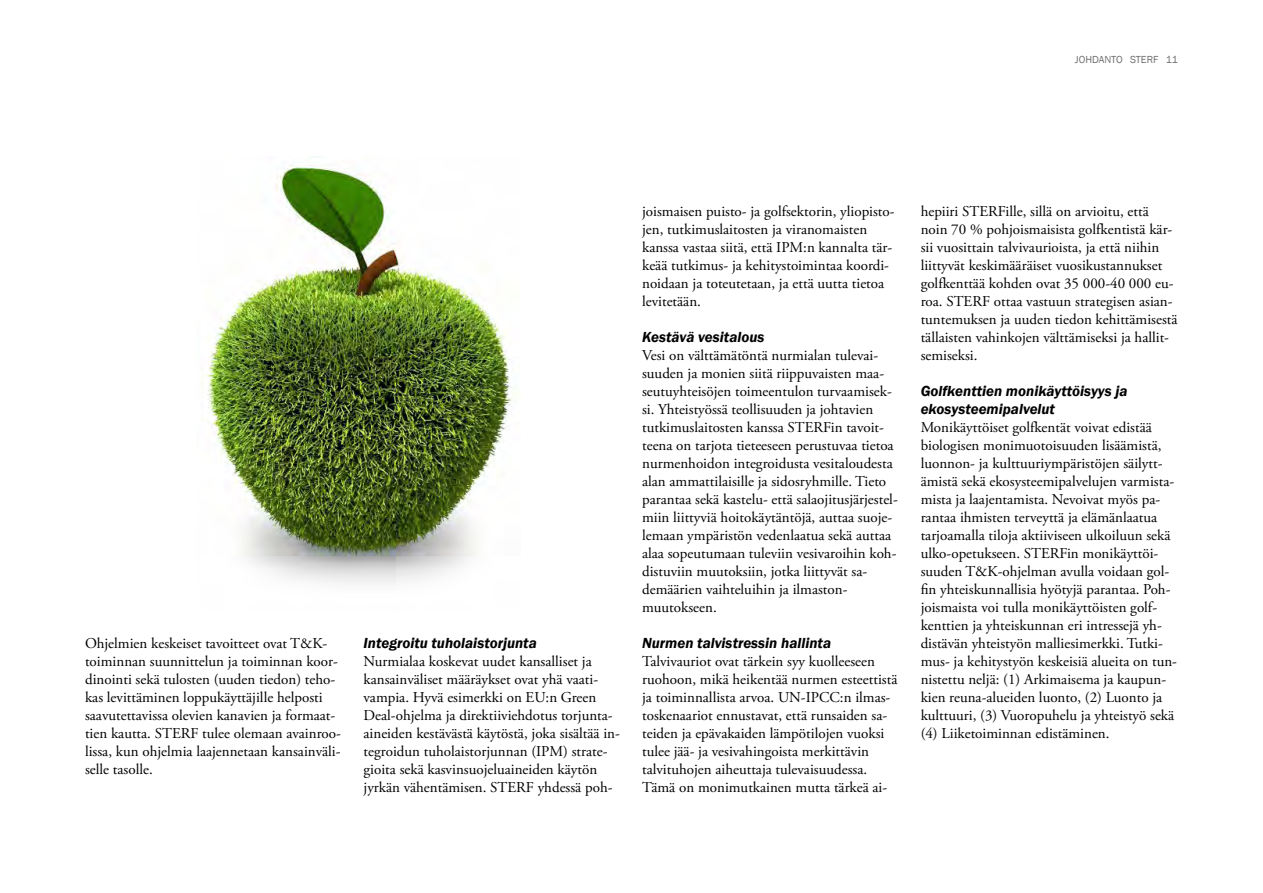
<style>
.page{position:relative;width:1263px;height:893px;background:#fff}
.page>*{position:absolute;margin:0;border:0;box-sizing:border-box;transform-origin:0 0}
.t1{font:15px/18px "Adobe Garamond Pro";color:#000}
.t2{font:italic 600 15px/18px "Franklin Gothic";color:#000}
.t3{font:10.5px "Franklin Gothic";color:#706f6f}
</style>
<div class="page">
<img style="left:201px;top:165px;width:317px;height:419px">
<p class="t3" style="left:1075px;top:55px;width:105px">JOHDANTO STERF 11</p>
<p class="t1" style="left:85px;top:636px;width:257px">Ohjelmien keskeiset tavoitteet ovat T&amp;K&shy;toiminnan suunnittelun ja toiminnan koor&shy;dinointi sekä tulosten (uuden tiedon) teho&shy;kas levittäminen loppukäyttäjille helposti saavutettavissa olevien kanavien ja formaat&shy;tien kautta. STERF tulee olemaan avainroo&shy;lissa, kun ohjelmia laajennetaan kansainväli&shy;selle tasolle.</p>
<p class="t2" style="left:364px;top:635px;width:175px">Integroitu tuholaistorjunta</p>
<p class="t1" style="left:364px;top:654px;width:258px">Nurmialaa koskevat uudet kansalliset ja kansainväliset määräykset ovat yhä vaati&shy;vampia. Hyvä esimerkki on EU:n Green Deal-ohjelma ja direktiiviehdotus torjunta&shy;aineiden kestävästä käytöstä, joka sisältää in&shy;tegroidun tuholaistorjunnan (IPM) strate&shy;gioita sekä kasvinsuojeluaineiden käytön jyrkän vähentämisen. STERF yhdessä poh-</p>
<p class="t1" style="left:642px;top:204px;width:254px">joismaisen puisto- ja golfsektorin, yliopisto&shy;jen, tutkimuslaitosten ja viranomaisten kanssa vastaa siitä, että IPM:n kannalta tär&shy;keää tutkimus- ja kehitystoimintaa koordi&shy;noidaan ja toteutetaan, ja että uutta tietoa levitetään.</p>
<p class="t2" style="left:642px;top:329px;width:124px">Kestävä vesitalous</p>
<p class="t1" style="left:642px;top:348px;width:257px">Vesi on välttämätöntä nurmialan tulevai&shy;suuden ja monien siitä riippuvaisten maa&shy;seutuyhteisöjen toimeentulon turvaamisek&shy;si. Yhteistyössä teollisuuden ja johtavien tutkimuslaitosten kanssa STERFin tavoit&shy;teena on tarjota tieteeseen perustuvaa tietoa nurmenhoidon integroidusta vesitaloudesta alan ammattilaisille ja sidosryhmille. Tieto parantaa sekä kastelu- että salaojitusjärjestel&shy;miin liittyviä hoitokäytäntöjä, auttaa suoje&shy;lemaan ympäristön vedenlaatua sekä auttaa alaa sopeutumaan tuleviin vesivaroihin koh&shy;distuviin muutoksiin, jotka liittyvät sa&shy;demäärien vaihteluihin ja ilmaston&shy;muutokseen.</p>
<p class="t2" style="left:642px;top:635px;width:190px">Nurmen talvistressin hallinta</p>
<p class="t1" style="left:642px;top:654px;width:257px">Talvivauriot ovat tärkein syy kuolleeseen ruohoon, mikä heikentää nurmen esteettistä ja toiminnallista arvoa. UN-IPCC:n ilmas&shy;toskenaariot ennustavat, että runsaiden sa&shy;teiden ja epävakaiden lämpötilojen vuoksi tulee jää- ja vesivahingoista merkittävin talvituhojen aiheuttaja tulevaisuudessa.<br>Tämä on monimutkainen mutta tärkeä ai-</p>
<p class="t1" style="left:921px;top:204px;width:258px">hepiiri STERFille, sillä on arvioitu, että noin 70 % pohjoismaisista golfkentistä kär&shy;sii vuosittain talvivaurioista, ja että niihin liittyvät keskimääräiset vuosikustannukset golfkenttää kohden ovat 35 000-40 000 eu&shy;roa. STERF ottaa vastuun strategisen asian&shy;tuntemuksen ja uuden tiedon kehittämisestä tällaisten vahinkojen välttämiseksi ja hallit&shy;semiseksi.</p>
<p class="t2" style="left:921px;top:383px;width:208px">Golfkenttien monikäyttöisyys ja ekosysteemipalvelut</p>
<p class="t1" style="left:921px;top:420px;width:258px">Monikäyttöiset golfkentät voivat edistää biologisen monimuotoisuuden lisäämistä, luonnon- ja kulttuuriympäristöjen säilytt&shy;ämistä sekä ekosysteemipalvelujen varmista&shy;mista ja laajentamista. Nevoivat myös pa&shy;rantaa ihmisten terveyttä ja elämänlaatua tarjoamalla tiloja aktiiviseen ulkoiluun sekä ulko-opetukseen. STERFin monikäyttöi&shy;suuden T&amp;K-ohjelman avulla voidaan gol&shy;fin yhteiskunnallisia hyötyjä parantaa. Poh&shy;joismaista voi tulla monikäyttöisten golf&shy;kenttien ja yhteiskunnan eri intressejä yh&shy;distävän yhteistyön malliesimerkki. Tutki&shy;mus- ja kehitystyön keskeisiä alueita on tun&shy;nistettu neljä: (1) Arkimaisema ja kaupun&shy;kien reuna-alueiden luonto, (2) Luonto ja kulttuuri, (3) Vuoropuhelu ja yhteistyö sekä (4) Liiketoiminnan edistäminen.</p>
</div>
